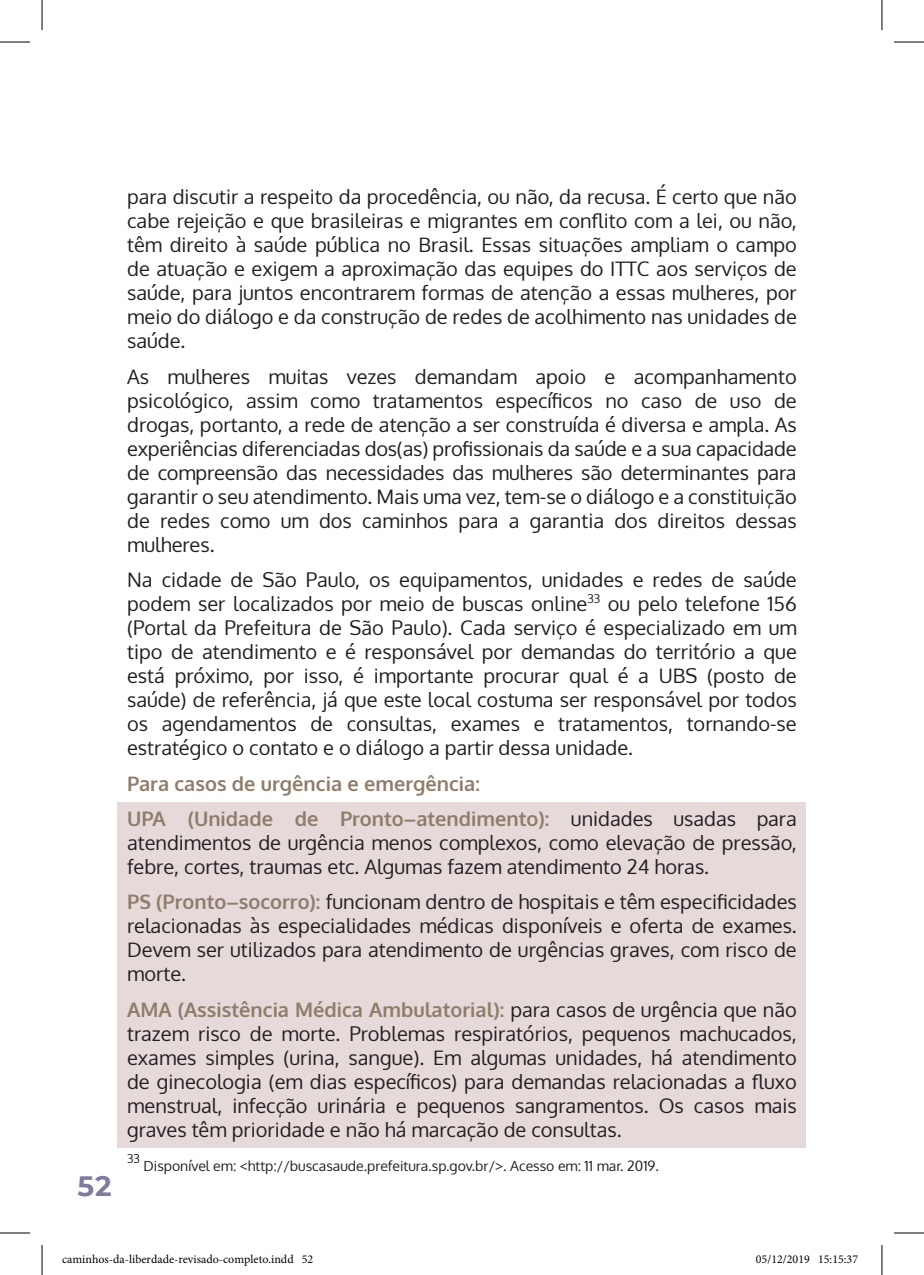
<style>
.page{position:relative;width:924px;height:1275px;background:#fff}
.page>*{position:absolute;margin:0;border:0;box-sizing:border-box;transform-origin:0 0}
.t1{font:700 28px "Montserrat";color:#83799f}
.t2{font:20px/24px "Oxygen";color:#231f20;text-align:justify}
.t3{font:700 20px/35.4px "Oxygen";color:#8f7d6b}
.t4{font:14px "Oxygen";color:#231f20}
.t5{font:12px "Minion Pro";color:#000}
.t6{font:12px "Oxygen";color:#231f20}
.s1{font-weight:400;color:#231f20}
.s2{font-weight:700;color:#8f7d6b}
</style>
<div class="page">
<div style="left:117px;top:802px;width:688px;height:346px;background:#e5d9da"></div>
<hr style="left:0;top:42px;width:30px;height:1px;background:#000">
<hr style="left:893px;top:42px;width:30px;height:1px;background:#000">
<hr style="left:0;top:1232px;width:30px;height:1px;background:#000">
<hr style="left:893px;top:1232px;width:30px;height:1px;background:#000">
<hr style="left:42px;top:0;width:1px;height:30px;background:#000">
<hr style="left:42px;top:1245px;width:1px;height:30px;background:#000">
<hr style="left:881px;top:0;width:1px;height:30px;background:#000">
<hr style="left:881px;top:1245px;width:1px;height:30px;background:#000">
<div style="left:755px;top:1255px;width:6px;height:8px;border:1px solid #fff;border-radius:50%"></div>
<svg style="left:756px;top:1255px;width:5px;height:8px"></svg>
<h1 class="t1" style="left:77px;top:1165px;width:36px">52</h1>
<p class="t2" style="left:127px;top:185px;width:670px">para discutir a respeito da procedência, ou não, da recusa. É certo que não cabe rejeição e que brasileiras e migrantes em conflito com a lei, ou não, têm direito à saúde pública no Brasil. Essas situações ampliam o campo de atuação e exigem a aproximação das equipes do ITTC aos serviços de saúde, para juntos encontrarem formas de atenção a essas mulheres, por meio do diálogo e da construção de redes de acolhimento nas unidades de saúde.</p>
<p class="t2" style="left:127px;top:364px;width:671px">As mulheres muitas vezes demandam apoio e acompanhamento psicológico, assim como tratamentos específicos no caso de uso de drogas, portanto, a rede de atenção a ser construída é diversa e ampla. As experiências diferenciadas dos(as) profissionais da saúde e a sua capacidade de compreensão das necessidades das mulheres são determinantes para garantir o seu atendimento. Mais uma vez, tem-se o diálogo e a constituição de redes como um dos caminhos para a garantia dos direitos dessas mulheres.</p>
<p class="t2" style="left:127px;top:568px;width:670px">Na cidade de São Paulo, os equipamentos, unidades e redes de saúde podem ser localizados por meio de buscas online<sup>33</sup> ou pelo telefone 156 (Portal da Prefeitura de São Paulo). Cada serviço é especializado em um tipo de atendimento e é responsável por demandas do território a que está próximo, por isso, é importante procurar qual é a UBS (posto de saúde) de referência, já que este local costuma ser responsável por todos os agendamentos de consultas, exames e tratamentos, tornando-se estratégico o contato e o diálogo a partir dessa unidade.</p>
<p class="t3" style="left:127px;top:766px;width:670px">Para casos de urgência e emergência:<br>UPA (Unidade de Pronto–atendimento): <span class="s1">unidades usadas para</span></p>
<p class="t2" style="left:127px;top:830px;width:670px">atendimentos de urgência menos complexos, como elevação de pressão, febre, cortes, traumas etc. Algumas fazem atendimento 24 horas.</p>
<p class="t2" style="left:127px;top:890px;width:670px"><span class="s2">PS (Pronto–socorro):</span> funcionam dentro de hospitais e têm especificidades relacionadas às especialidades médicas disponíveis e oferta de exames.<br>Devem ser utilizados para atendimento de urgências graves, com risco de morte.</p>
<p class="t2" style="left:127px;top:997px;width:670px"><span class="s2">AMA (Assistência Médica Ambulatorial):</span> para casos de urgência que não trazem risco de morte. Problemas respiratórios, pequenos machucados, exames simples (urina, sangue). Em algumas unidades, há atendimento de ginecologia (em dias específicos) para demandas relacionadas a fluxo menstrual, infecção urinária e pequenos sangramentos. Os casos mais graves têm prioridade e não há marcação de consultas.</p>
<p class="t6" style="left:127px;top:1150px;width:14px">33</p>
<p class="t4" style="left:143px;top:1156px;width:516px">Disponível em: &lt;http://buscasaude.prefeitura.sp.gov.br/&gt;. Acesso em: 11 mar. 2019.</p>
<p class="t5" style="left:62px;top:1251px;width:253px">caminhos-da-liberdade-revisado-completo.indd 52</p>
<p class="t5" style="left:755px;top:1251px;width:104px">05/12/2019 15:15:37</p>
</div>
